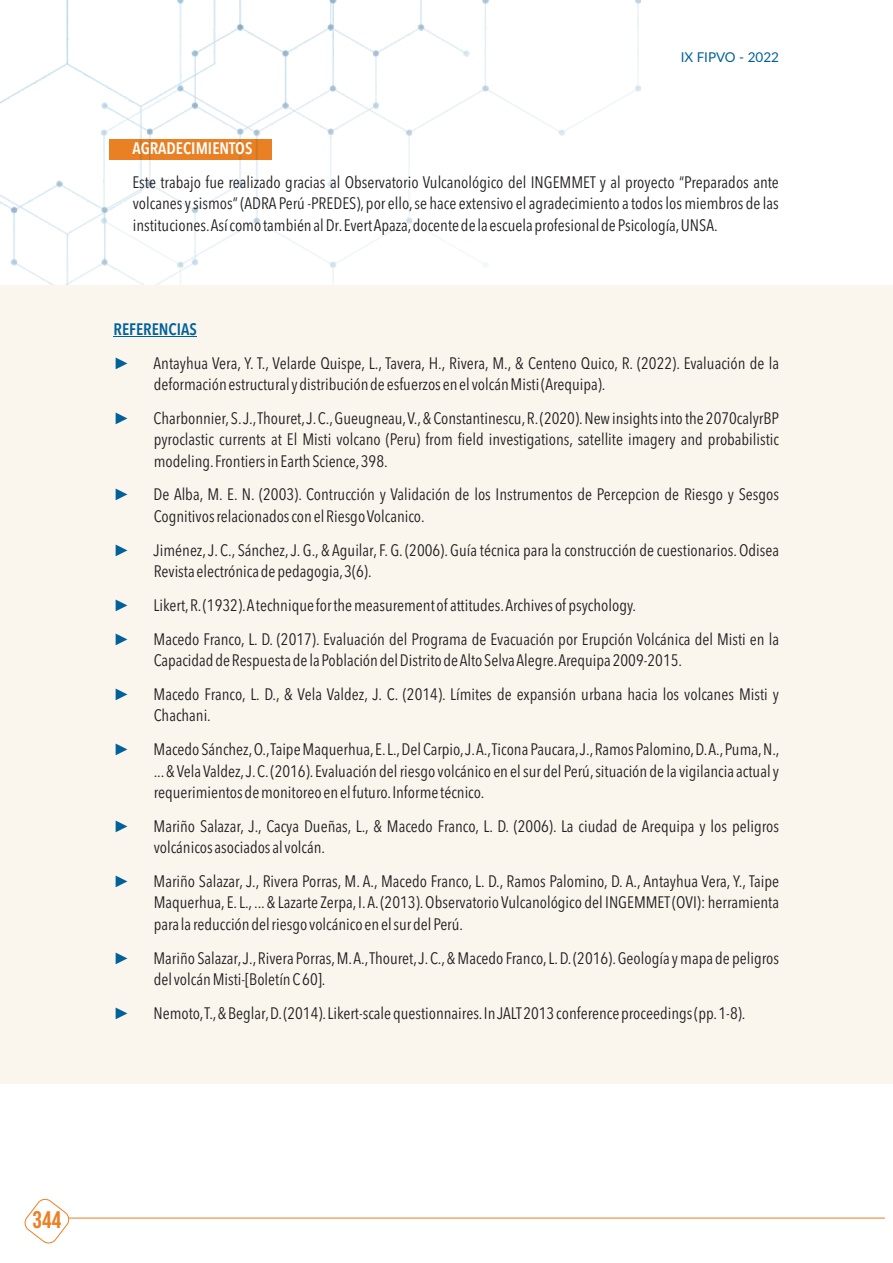
<style>
.page{position:relative;width:893px;height:1263px;background:#fff}
.page>*{position:absolute;margin:0;border:0;box-sizing:border-box;transform-origin:0 0}
.t1{font:24px "Bebas Neue";color:#ec8023}
.t2{font:16.5px/21.5px "Avenir Next Condensed";color:#231f20}
.t3{font:600 16.5px "Avenir Next Condensed";color:#fff}
.t4{font:16.5px "Franklin Gothic";color:#00619a}
.t5{font:600 16.5px "Avenir Next Condensed";color:#00619a}
.t6{font:13.5px "Lato";color:#00619a}
</style>
<div class="page">
<img style="left:1px;top:0;width:639px;height:285px">
<div style="left:109px;top:139px;width:163px;height:20px;background:#e98024"></div>
<div style="left:0;top:285px;width:893px;height:799px;background:#faf6ee"></div>
<hr style="left:114px;top:336px;width:83px;height:1px;background:#00619a">
<hr style="left:67px;top:1218px;width:818px;height:1px;background:#e98024">
<svg style="left:24px;top:1198px;width:46px;height:46px"></svg>
<p class="t6" style="left:681px;top:51px;width:100px">IX FIPVO - 2022</p>
<p class="t3" style="left:132px;top:138px;width:122px">AGRADECIMIENTOS</p>
<p class="t2" style="left:132px;top:172px;width:648px;text-align:justify">Este trabajo fue realizado gracias al Observatorio Vulcanológico del INGEMMET y al proyecto “Preparados ante volcanes y sismos” (ADRA Perú -PREDES), por ello, se hace extensivo el agradecimiento a todos los miembros de las instituciones. Así como también al Dr. Evert Apaza, docente de la escuela profesional de Psicología, UNSA.</p>
<p class="t5" style="left:114px;top:318px;width:85px">REFERENCIAS</p>
<p class="t4" style="left:114px;top:357px;width:18px">►</p>
<p class="t2" style="left:154px;top:353px;width:627px">Antayhua Vera, Y. T., Velarde Quispe, L., Tavera, H., Rivera, M., &amp; Centeno Quico, R. (2022). Evaluación de la deformación estructural y distribución de esfuerzos en el volcán Misti (Arequipa).</p>
<p class="t4" style="left:114px;top:412px;width:18px">►</p>
<p class="t2" style="left:154px;top:408px;width:627px;text-align:justify">Charbonnier, S. J., Thouret, J. C., Gueugneau, V., &amp; Constantinescu, R. (2020). New insights into the 2070calyrBP pyroclastic currents at El Misti volcano (Peru) from field investigations, satellite imagery and probabilistic modeling. Frontiers in Earth Science, 398.</p>
<p class="t4" style="left:114px;top:489px;width:18px">►</p>
<p class="t2" style="left:154px;top:484px;width:627px">De Alba, M. E. N. (2003). Contrucción y Validación de los Instrumentos de Percepcion de Riesgo y Sesgos<br>Cognitivos relacionados con el Riesgo Volcanico.</p>
<p class="t4" style="left:114px;top:544px;width:18px">►</p>
<p class="t2" style="left:154px;top:540px;width:627px">Jiménez, J. C., Sánchez, J. G., &amp; Aguilar, F. G. (2006). Guía técnica para la construcción de cuestionarios. Odisea<br>Revista electrónica de pedagogia, 3(6).</p>
<p class="t4" style="left:114px;top:599px;width:18px">►</p>
<p class="t2" style="left:154px;top:595px;width:484px">Likert, R. (1932). A technique for the measurement of attitudes. Archives of psychology.</p>
<p class="t4" style="left:114px;top:633px;width:18px">►</p>
<p class="t2" style="left:154px;top:629px;width:627px">Macedo Franco, L. D. (2017). Evaluación del Programa de Evacuación por Erupción Volcánica del Misti en la<br>Capacidad de Respuesta de la Población del Distrito de Alto Selva Alegre. Arequipa 2009-2015.</p>
<p class="t4" style="left:114px;top:688px;width:18px">►</p>
<p class="t2" style="left:154px;top:684px;width:627px">Macedo Franco, L. D., &amp; Vela Valdez, J. C. (2014). Límites de expansión urbana hacia los volcanes Misti y<br>Chachani.</p>
<p class="t4" style="left:114px;top:744px;width:18px">►</p>
<p class="t2" style="left:154px;top:739px;width:627px;text-align:justify">Macedo Sánchez, O., Taipe Maquerhua, E. L., Del Carpio, J. A., Ticona Paucara, J., Ramos Palomino, D. A., Puma, N., ... &amp; Vela Valdez, J. C. (2016). Evaluación del riesgo volcánico en el sur del Perú, situación de la vigilancia actual y requerimientos de monitoreo en el futuro. Informe técnico.</p>
<p class="t4" style="left:114px;top:820px;width:18px">►</p>
<p class="t2" style="left:154px;top:816px;width:627px">Mariño Salazar, J., Cacya Dueñas, L., &amp; Macedo Franco, L. D. (2006). La ciudad de Arequipa y los peligros volcánicos asociados al volcán.</p>
<p class="t4" style="left:113px;top:875px;width:18px">►</p>
<p class="t2" style="left:154px;top:871px;width:627px;text-align:justify">Mariño Salazar, J., Rivera Porras, M. A., Macedo Franco, L. D., Ramos Palomino, D. A., Antayhua Vera, Y., Taipe Maquerhua, E. L., ... &amp; Lazarte Zerpa, I. A. (2013). Observatorio Vulcanológico del INGEMMET (OVI): herramienta para la reducción del riesgo volcánico en el sur del Perú.</p>
<p class="t4" style="left:113px;top:952px;width:18px">►</p>
<p class="t2" style="left:154px;top:948px;width:627px">Mariño Salazar, J., Rivera Porras, M. A., Thouret, J. C., &amp; Macedo Franco, L. D. (2016). Geología y mapa de peligros del volcán Misti-[Boletín C 60].</p>
<p class="t4" style="left:113px;top:1007px;width:18px">►</p>
<p class="t2" style="left:154px;top:1003px;width:593px">Nemoto, T., &amp; Beglar, D. (2014). Likert-scale questionnaires. In JALT 2013 conference proceedings (pp. 1-8).</p>
<h1 class="t1" style="left:32px;top:1210px;width:30px">344</h1>
</div>
